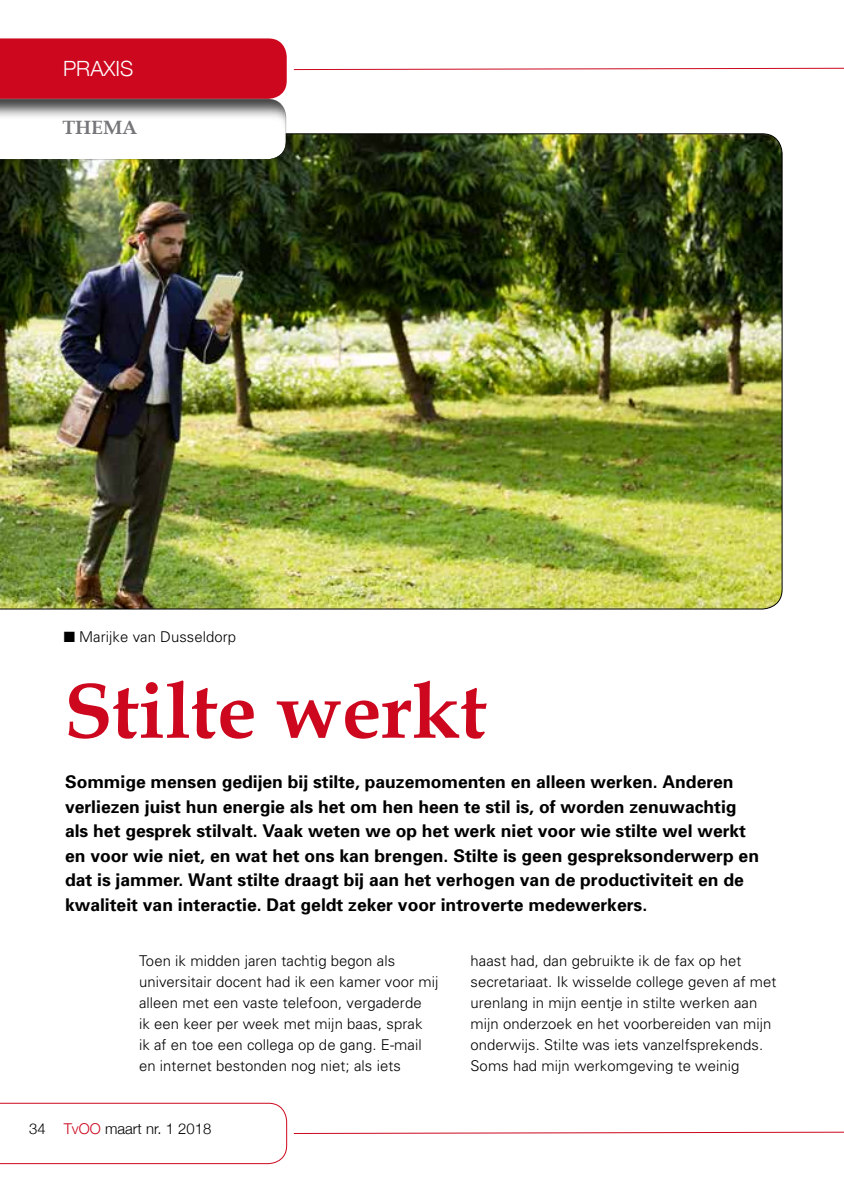
<style>
.page{position:relative;width:844px;height:1191px;background:#fff}
.page>*{position:absolute;margin:0;border:0;box-sizing:border-box;transform-origin:0 0}
.t1{font:700 78.75px "Book Antiqua";color:#cd071e}
.t2{font:300 21px "Helvetica Neue";color:#fff}
.t3{font:700 19.25px "Book Antiqua";color:#757679}
.t4{font:700 17.5px/24.5px "Univers";color:#000}
.t5{font:300 14.88px/21px "Univers";letter-spacing:.005em;color:#000}
.t6{font:300 14.88px "Helvetica Neue";color:#000}
.s1{color:#cd071e}
</style>
<div class="page">
<svg style="left:293px;top:67px;width:550px;height:3px"></svg>
<svg style="left:293px;top:1131px;width:550px;height:3px"></svg>
<svg style="left:0;top:1102px;width:287px;height:62px"></svg>
<img style="left:0;top:134px;width:782px;height:475px">
<div style="left:0;top:38px;width:287px;height:48px;background:#cd071e"></div>
<div style="left:0;top:86px;width:287px;height:75px;background:#000;opacity:.75"></div>
<h2 class="t2" style="left:63px;top:51px;width:72px">PRAXIS</h2>
<p class="t3" style="left:62px;top:117px;width:76px">THEMA</p>
<p class="t5" style="left:64px;top:626px;width:174px">■ Marijke van Dusseldorp</p>
<h1 class="t1" style="left:64px;top:665px;width:424px">Stilte werkt</h1>
<p class="t4" style="left:65px;top:769px;width:695px">Sommige mensen gedijen bij stilte, pauzemomenten en alleen werken. Anderen verliezen juist hun energie als het om hen heen te stil is, of worden zenuwachtig als het gesprek stilvalt. Vaak weten we op het werk niet voor wie stilte wel werkt en voor wie niet, en wat het ons kan brengen. Stilte is geen gespreksonderwerp en dat is jammer. Want stilte draagt bij aan het verhogen van de productiviteit en de kwaliteit van interactie. Dat geldt zeker voor introverte medewerkers.</p>
<p class="t5" style="left:139px;top:950px;width:301px">Toen ik midden jaren tachtig begon als universitair docent had ik een kamer voor mij alleen met een vaste telefoon, vergaderde<br>ik een keer per week met mijn baas, sprak<br>ik af en toe een collega op de gang. E-mail en internet bestonden nog niet; als iets</p>
<p class="t5" style="left:470px;top:950px;width:307px">haast had, dan gebruikte ik de fax op het secretariaat. Ik wisselde college geven af met urenlang in mijn eentje in stilte werken aan mijn onderzoek en het voorbereiden van mijn onderwijs. Stilte was iets vanzelfsprekends.<br>Soms had mijn werkomgeving te weinig</p>
<p class="t6" style="left:29px;top:1117px;width:183px">34 <span class="s1">TvOO</span> maart nr. 1 2018</p>
</div>
